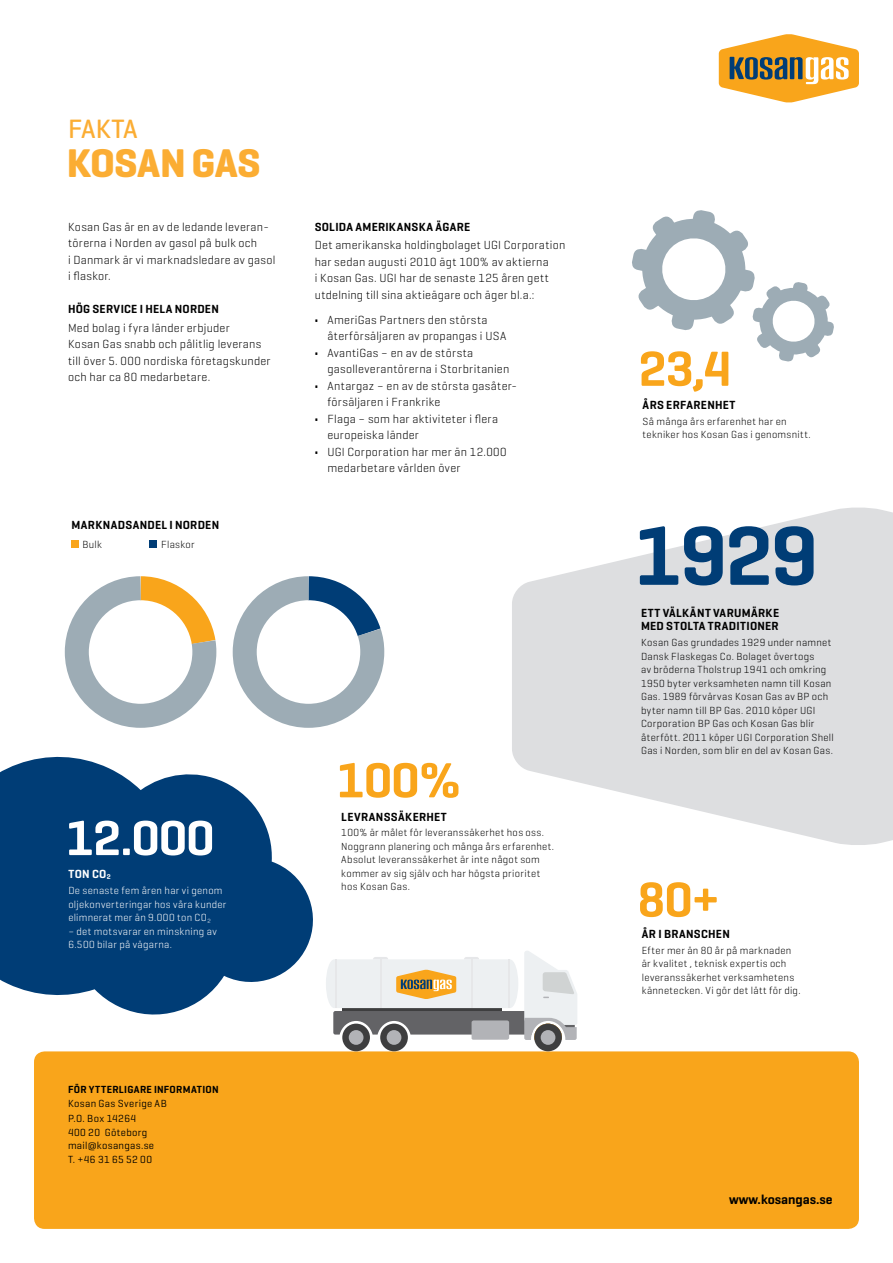
<style>
.page{position:relative;width:893px;height:1263px;background:#fff}
.page>*{position:absolute;margin:0;border:0;box-sizing:border-box;transform-origin:0 0}
.Rubrik_bold{font:600 85.2px "Geogrotesque";color:#003d76}
.Rubrik_bold-2{font:600 50.1px "Geogrotesque";letter-spacing:-.015em;color:#f9a51b}
.Rubrik_bold-3{font:600 50.1px "Geogrotesque";color:#fff}
.Rubrik_bold-4{font:700 40.8px "Geogrotesque";letter-spacing:-.015em;color:#fbad33}
.Rubrik_bold-5{font:500 27px "Geogrotesque";letter-spacing:-.015em;color:#fbad33}
.t1{font:600 13.5px "Geogrotesque";color:#000}
.Fakta_-_brød{font:300 12px/16.5px "Geogrotesque";letter-spacing:.02em;color:#000}
.Brødtekst{font:300 12px/16.5px "Geogrotesque";letter-spacing:.02em;color:#000}
.Fakta_-_rubrik{font:600 12px/13.5px "Geogrotesque";letter-spacing:.025em;color:#000}
.Fakta_-_rubrik-2{font:600 12px "Geogrotesque";color:#fff}
.Fakta_-_brød-2{font:300 10.5px/13.5px "Geogrotesque";letter-spacing:.03em;color:#000}
.Fakta_-_rubrik-3{font:300 10.5px/13.5px "Geogrotesque";letter-spacing:.025em;color:#fff}
.Fakta_-_brød-3{font:10.5px "Geogrotesque";letter-spacing:.03em;color:#000}
.Fakta_-_rubrik-4{font:600 10.5px/13.5px "Geogrotesque";letter-spacing:.025em;color:#000}
.s1{font-weight:700}
.s2{font-weight:400}
</style>
<div class="page">
<div style="left:34px;top:1051px;width:825px;height:178px;background:#f9a51b;border-radius:11px"></div>
<svg style="left:326px;top:951px;width:251px;height:100px"></svg>
<svg style="left:719px;top:34px;width:140px;height:69px"></svg>
<svg style="left:512px;top:507px;width:381px;height:338px;fill:#dddee0"></svg>
<svg style="left:632px;top:210px;width:202px;height:152px"></svg>
<svg style="left:0;top:756px;width:313px;height:259px;fill:#003d76"></svg>
<div style="left:71px;top:540px;width:8px;height:8px;background:#f9a51b"></div>
<div style="left:150px;top:540px;width:7px;height:8px;background:#003d76"></div>
<svg style="left:64px;top:576px;width:321px;height:152px"></svg>
<p class="Rubrik_bold-5" style="left:68px;top:112px;width:71px">FAKTA</p>
<p class="Rubrik_bold-4" style="left:67px;top:138px;width:195px">KOSAN GAS</p>
<p class="Brødtekst" style="left:68px;top:218px;width:209px">Kosan Gas är en av de ledande leveran&shy;törerna i Norden av gasol på bulk och<br>i Danmark är vi marknadsledare av gasol i flaskor.</p>
<p class="Fakta_-_rubrik" style="left:68px;top:302px;width:152px">HÖG SERVICE I HELA NORDEN</p>
<p class="Brødtekst" style="left:68px;top:319px;width:204px">Med bolag i fyra länder erbjuder<br>Kosan Gas snabb och pålitlig leverans till över 5. 000 nordiska företagskunder och har ca 80 medarbetare.</p>
<p class="Fakta_-_rubrik" style="left:71px;top:518px;width:149px">MARKNADSANDEL I NORDEN</p>
<p class="Fakta_-_brød-2" style="left:83px;top:537px;width:21px">Bulk</p>
<p class="Fakta_-_brød-2" style="left:161px;top:537px;width:35px">Flaskor</p>
<p class="Fakta_-_rubrik" style="left:315px;top:220px;width:157px">SOLIDA AMERIKANSKA ÄGARE</p>
<p class="Fakta_-_brød" style="left:315px;top:236px;width:252px">Det amerikanska holdingbolaget UGI Corporation har sedan augusti 2010 ägt 100% av aktierna<br>i Kosan Gas. UGI har de senaste 125 åren gett utdelning till sina aktieägare och äger bl.a.:</p>
<p class="Fakta_-_brød" style="left:327px;top:311px;width:180px;text-indent:-13px"><span class="s1">•</span> AmeriGas Partners den största återförsäljaren av propangas i USA</p>
<p class="Fakta_-_brød" style="left:327px;top:344px;width:183px;text-indent:-13px"><span class="s1">•</span> AvantiGas – en av de största gasolleverantörerna i Storbritanien</p>
<p class="Fakta_-_brød" style="left:327px;top:377px;width:191px;text-indent:-13px"><span class="s1">•</span> Antargaz – en av de största gasåter&shy;försäljaren i Frankrike</p>
<p class="Fakta_-_brød" style="left:327px;top:410px;width:172px;text-indent:-13px"><span class="s1">•</span> Flaga – som har aktiviteter i flera europeiska länder</p>
<p class="Fakta_-_brød" style="left:327px;top:443px;width:181px;text-indent:-13px"><span class="s1">•</span> UGI Corporation har mer än 12.000 medarbetare världen över</p>
<p class="Rubrik_bold-3" style="left:66px;top:807px;width:150px">12.000</p>
<p class="Fakta_-_rubrik-2" style="left:68px;top:867px;width:44px">TON CO<sub>2</sub></p>
<p class="Fakta_-_rubrik-3" style="left:68px;top:883px;width:160px">De senaste fem åren har vi genom oljekonverteringar hos våra kunder elimnerat mer än 9.000 ton CO<sub>2</sub></p>
<p class="Fakta_-_rubrik-3" style="left:68px;top:924px;width:150px">– det motsvarar en minskning av<br>6.500 bilar på vägarna.</p>
<p class="Fakta_-_rubrik-4" style="left:68px;top:1082px;width:152px">FÖR YTTERLIGARE INFORMATION<br><span class="s2">Kosan Gas Sverige AB</span></p>
<p class="Fakta_-_brød-3" style="left:68px;top:1112px;width:70px">P.O. Box 14264</p>
<p class="Fakta_-_brød-3" style="left:68px;top:1125px;width:81px">400 20 Göteborg</p>
<p class="Fakta_-_brød-3" style="left:68px;top:1139px;width:88px">mail@kosangas.se</p>
<p class="Fakta_-_brød-3" style="left:68px;top:1152px;width:86px">T. +46 31 65 52 00</p>
<p class="Rubrik_bold-2" style="left:337px;top:749px;width:127px">100%</p>
<p class="Fakta_-_rubrik" style="left:341px;top:810px;width:107px">LEVRANSSÄKERHET</p>
<p class="Fakta_-_brød-2" style="left:341px;top:825px;width:214px">100% är målet för leveranssäkerhet hos oss.<br>Noggrann planering och många års erfarenhet.<br>Absolut leveranssäkerhet är inte något som kommer av sig själv och har högsta prioritet hos Kosan Gas.</p>
<p class="Rubrik_bold-2" style="left:638px;top:337px;width:95px">23,4</p>
<p class="Fakta_-_rubrik" style="left:643px;top:398px;width:94px">ÅRS ERFARENHET</p>
<p class="Fakta_-_brød-2" style="left:643px;top:414px;width:170px">Så många års erfarenhet har en tekniker hos Kosan Gas i genomsnitt.</p>
<p class="Rubrik_bold" style="left:634px;top:503px;width:185px">1929</p>
<p class="Fakta_-_rubrik" style="left:641px;top:606px;width:140px">ETT VÄLKÄNT VARUMÄRKE<br>MED STOLTA TRADITIONER</p>
<p class="Fakta_-_brød-2" style="left:641px;top:635px;width:194px">Kosan Gas grundades 1929 under namnet Dansk Flaskegas Co. Bolaget övertogs<br>av bröderna Tholstrup 1941 och omkring 1950 byter verksamheten namn till Kosan Gas. 1989 förvärvas Kosan Gas av BP och byter namn till BP Gas. 2010 köper UGI Corporation BP Gas och Kosan Gas blir återfött. 2011 köper UGI Corporation Shell Gas i Norden, som blir en del av Kosan Gas.</p>
<p class="Rubrik_bold-2" style="left:637px;top:868px;width:84px">80+</p>
<p class="Fakta_-_rubrik" style="left:642px;top:927px;width:89px">ÅR I BRANSCHEN</p>
<p class="Fakta_-_brød-2" style="left:642px;top:943px;width:160px">Efter mer än 80 år på marknaden är kvalitet , teknisk expertis och leveranssäkerhet verksamhetens kännetecken. Vi gör det lätt för dig.</p>
<p class="t1" style="left:729px;top:1191px;width:105px">www.kosangas.se</p>
</div>
